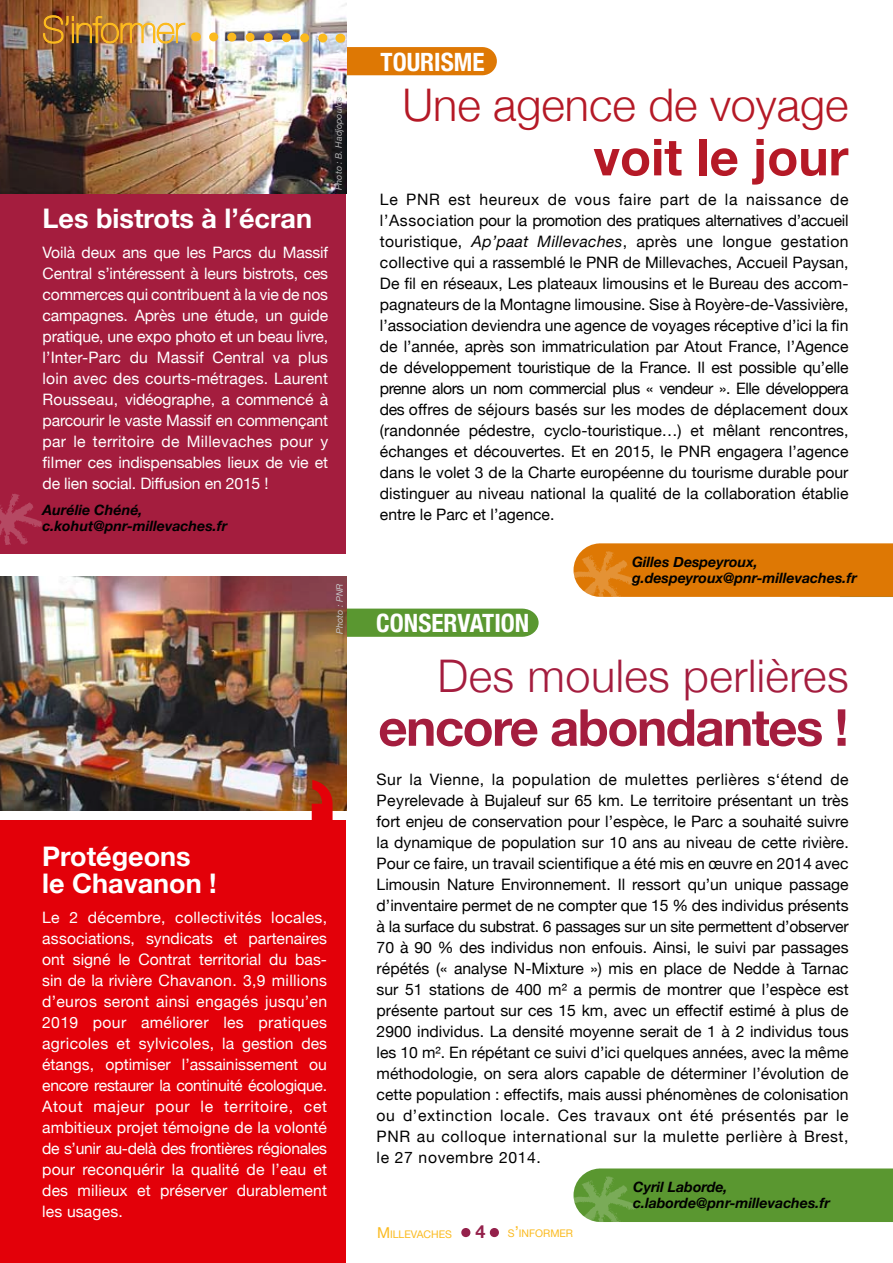
<style>
.page{position:relative;width:893px;height:1263px;background:#fff}
.page>*{position:absolute;margin:0;border:0;box-sizing:border-box;transform-origin:0 0}
.t1{font:700 54px "Times";color:#94214b}
.t2{font:700 51px "Helvetica Neue";letter-spacing:-.03em;color:#a41d3e}
.t3{font:700 51px "Helvetica Neue";color:#b51926}
.t4{font:300 45px "Helvetica Neue";letter-spacing:.01em;color:#a41d3e}
.t5{font:300 45px "Helvetica Neue";color:#b51926}
.t6{font:700 27px/27px "Helvetica Neue";color:#fff}
.t7{font:700 condensed 25.2px "Helvetica Neue";color:#fff}
.t8{font:700 18px "Helvetica Neue";color:#94214b}
.t9{font:15.75px/21px "Helvetica Neue";letter-spacing:.01em;color:#000;text-align:justify}
.t10{font:15.75px/21px "Helvetica Neue";color:#fff;text-align:justify}
.t11{font:italic 700 14.25px/16.5px "Helvetica Neue";color:#000}
.t12{font:10.5px "Helvetica Neue";color:#fbba1e}
.t13{font:italic 9px "Helvetica Neue";color:#b1b1b2}
.t14{font:italic 9px "Helvetica Neue";color:#c4c4c6}
.s1{font-style:italic}
.s2{font-size:15px}
</style>
<div class="page">
<div style="left:0;top:96px;width:346px;height:458px;background:#a41d3e"></div>
<div style="left:346px;top:609px;width:193px;height:28px;background:#5a9730"></div>
<img style="left:0;top:576px;width:346px;height:235px">
<div style="left:0;top:821px;width:345px;height:442px;background:#e30009"></div>
<img style="left:0;top:0;width:347px;height:194px">
<svg style="left:0;top:494px;width:42px;height:51px"></svg>
<img style="left:204px;top:28px;width:293px;height:47px">
<img style="left:42px;top:14px;width:144px;height:31px">
<svg style="left:573px;top:543px;width:320px;height:54px;background:#df7e0f"></svg>
<svg style="left:573px;top:1168px;width:320px;height:54px;background:#619b39"></svg>
<svg style="left:312px;top:780px;width:21px;height:41px"></svg>
<p class="t13" style="left:333px;top:190px;width:95px;rotate:-90deg">Photo : B. Hadjopoulos</p>
<h3 class="t6" style="left:43px;top:205px;width:271px">Les bistrots à l’écran</h3>
<p class="t10" style="left:43px;top:242px;width:287px">Voilà deux ans que les Parcs du Massif Central s’intéressent à leurs bistrots, ces commerces qui contribuent à la vie de nos campagnes. Après une étude, un guide pratique, une expo photo et un beau livre, l’Inter-Parc du Massif Central va plus loin avec des courts-métrages. Laurent Rousseau, vidéographe, a commencé à parcourir le vaste Massif en commençant par le territoire de Millevaches pour y filmer ces indispensables lieux de vie et de lien social. Diffusion en 2015 !</p>
<p class="t11" style="left:43px;top:501px;width:186px">Aurélie Chéné, c.kohut@pnr-millevaches.fr</p>
<p class="t14" style="left:334px;top:634px;width:52px;rotate:-90deg">Photo : PNR</p>
<h3 class="t6" style="left:42px;top:842px;width:176px">Protégeons le Chavanon !</h3>
<p class="t10" style="left:42px;top:906px;width:286px">Le 2 décembre, collectivités locales, associations, syndicats et partenaires ont signé le Contrat territorial du bas&shy;sin de la rivière Chavanon. 3,9 millions d’euros seront ainsi engagés jusqu’en 2019 pour améliorer les pratiques agricoles et sylvicoles, la gestion des étangs, optimiser l’assainissement ou encore restaurer la continuité écologique.<br>Atout majeur pour le territoire, cet ambitieux projet témoigne de la volonté de s’unir au-delà des frontières régionales pour reconquérir la qualité de l’eau et des milieux et préserver durablement les usages.</p>
<h3 class="t7" style="left:381px;top:47px;width:89px">TOURISME</h3>
<h3 class="t5" style="left:402px;top:78px;width:448px">Une agence de voyage</h3>
<h2 class="t3" style="left:593px;top:126px;width:256px">voit le jour</h2>
<p class="t9" style="left:380px;top:189px;width:470px">Le PNR est heureux de vous faire part de la naissance de l’Association pour la promotion des pratiques alternatives d’accueil touristique, <span class="s1">Ap’paat Millevaches</span>, après une longue gestation collective qui a rassemblé le PNR de Millevaches, Accueil Paysan, De fil en réseaux, Les plateaux limousins et le Bureau des accom&shy;pagnateurs de la Montagne limousine. Sise à Royère-de-Vassivière, l’association deviendra une agence de voyages réceptive d’ici la fin de l’année, après son immatriculation par Atout France, l’Agence de développement touristique de la France. Il est possible qu’elle prenne alors un nom commercial plus « vendeur ». Elle développera des offres de séjours basés sur les modes de déplacement doux (randonnée pédestre, cyclo-touristique…) et mêlant rencontres, échanges et découvertes. Et en 2015, le PNR engagera l’agence dans le volet 3 de la Charte européenne du tourisme durable pour distinguer au niveau national la qualité de la collaboration établie entre le Parc et l’agence.</p>
<h3 class="t7" style="left:376px;top:608px;width:155px">CONSERVATION</h3>
<p class="t11" style="left:632px;top:553px;width:226px">Gilles Despeyroux, g.despeyroux@pnr-millevaches.fr</p>
<h3 class="t4" style="left:437px;top:648px;width:413px">Des moules perlières</h3>
<h2 class="t2" style="left:378px;top:696px;width:472px">encore abondantes !</h2>
<p class="t9" style="left:377px;top:768px;width:474px">Sur la Vienne, la population de mulettes perlières s‘étend de Peyrelevade à Bujaleuf sur 65 km. Le territoire présentant un très fort enjeu de conservation pour l’espèce, le Parc a souhaité suivre la dynamique de population sur 10 ans au niveau de cette rivière.<br>Pour ce faire, un travail scientifique a été mis en œuvre en 2014 avec Limousin Nature Environnement. Il ressort qu’un unique passage d’inventaire permet de ne compter que 15 % des individus présents à la surface du substrat. 6 passages sur un site permettent d’observer 70 à 90 % des individus non enfouis. Ainsi, le suivi par passages répétés (« analyse N-Mixture ») mis en place de Nedde à Tarnac sur 51 stations de 400 m² a permis de montrer que l’espèce est présente partout sur ces 15 km, avec un effectif estimé à plus de 2900 individus. La densité moyenne serait de 1 à 2 individus tous les 10 m². En répétant ce suivi d’ici quelques années, avec la même méthodologie, on sera alors capable de déterminer l’évolution de cette population : effectifs, mais aussi phénomènes de colonisation ou d’extinction locale. Ces travaux ont été présentés par le PNR au colloque international sur la mulette perlière à Brest, le 27 novembre 2014.</p>
<p class="t8" style="left:475px;top:1220px;width:12px">4</p>
<p class="t12" style="left:377px;top:1228px;width:76px"><span class="s2">M</span>ILLEVACHES</p>
<h1 class="t1" style="left:457px;top:1166px;width:44px">. .</h1>
<p class="t12" style="left:508px;top:1227px;width:67px">S<span class="s2">’</span>INFORMER</p>
<p class="t11" style="left:633px;top:1178px;width:198px">Cyril Laborde, c.laborde@pnr-millevaches.fr</p>
</div>
